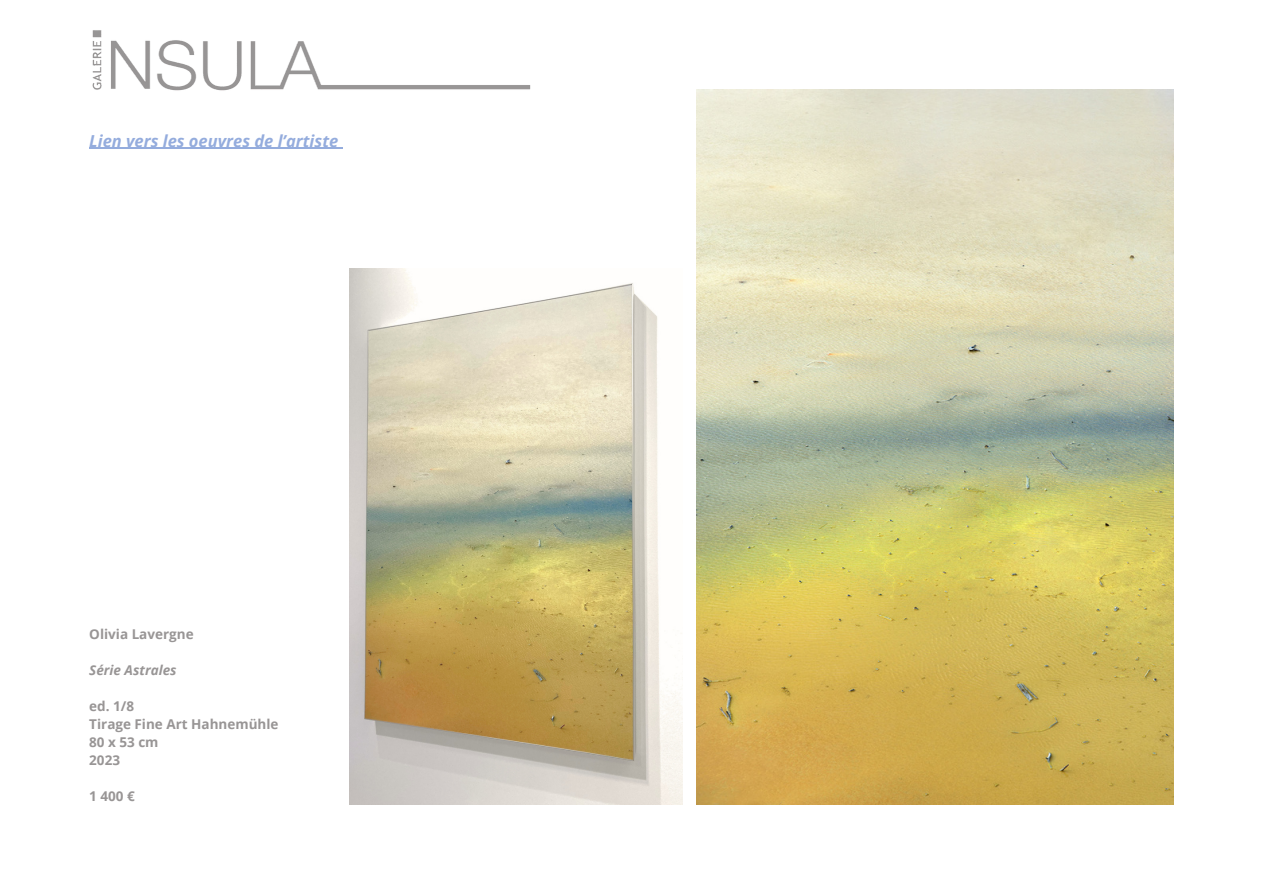
<style>
.page{position:relative;width:1263px;height:894px;background:#fff}
.page>*{position:absolute;margin:0;border:0;box-sizing:border-box;transform-origin:0 0}
.t1{font:italic 700 16.5px "Open Sans";color:#94acdd}
.t2{font:700 13.5px "Open Sans";color:#989595}
.t3{font:italic 700 13.5px "Open Sans";color:#989595}
</style>
<div class="page">
<img style="left:697px;top:89px;width:477px;height:715px">
<img style="left:92px;top:30px;width:439px;height:61px">
<img style="left:350px;top:268px;width:333px;height:536px">
<hr style="left:89px;top:148px;width:249px;height:1px;background:#94acdd">
<p class="t1" style="left:89px;top:129px;width:250px">Lien vers les oeuvres de l’artiste</p>
<p class="t2" style="left:89px;top:624px;width:106px">Olivia Lavergne</p>
<p class="t3" style="left:89px;top:660px;width:89px">Série Astrales</p>
<p class="t2" style="left:89px;top:696px;width:46px">ed. 1/8</p>
<p class="t2" style="left:89px;top:714px;width:191px">Tirage Fine Art Hahnemühle</p>
<p class="t2" style="left:89px;top:732px;width:71px">80 x 53 cm</p>
<p class="t2" style="left:89px;top:750px;width:32px">2023</p>
<p class="t2" style="left:89px;top:786px;width:47px">1 400 €</p>
</div>
